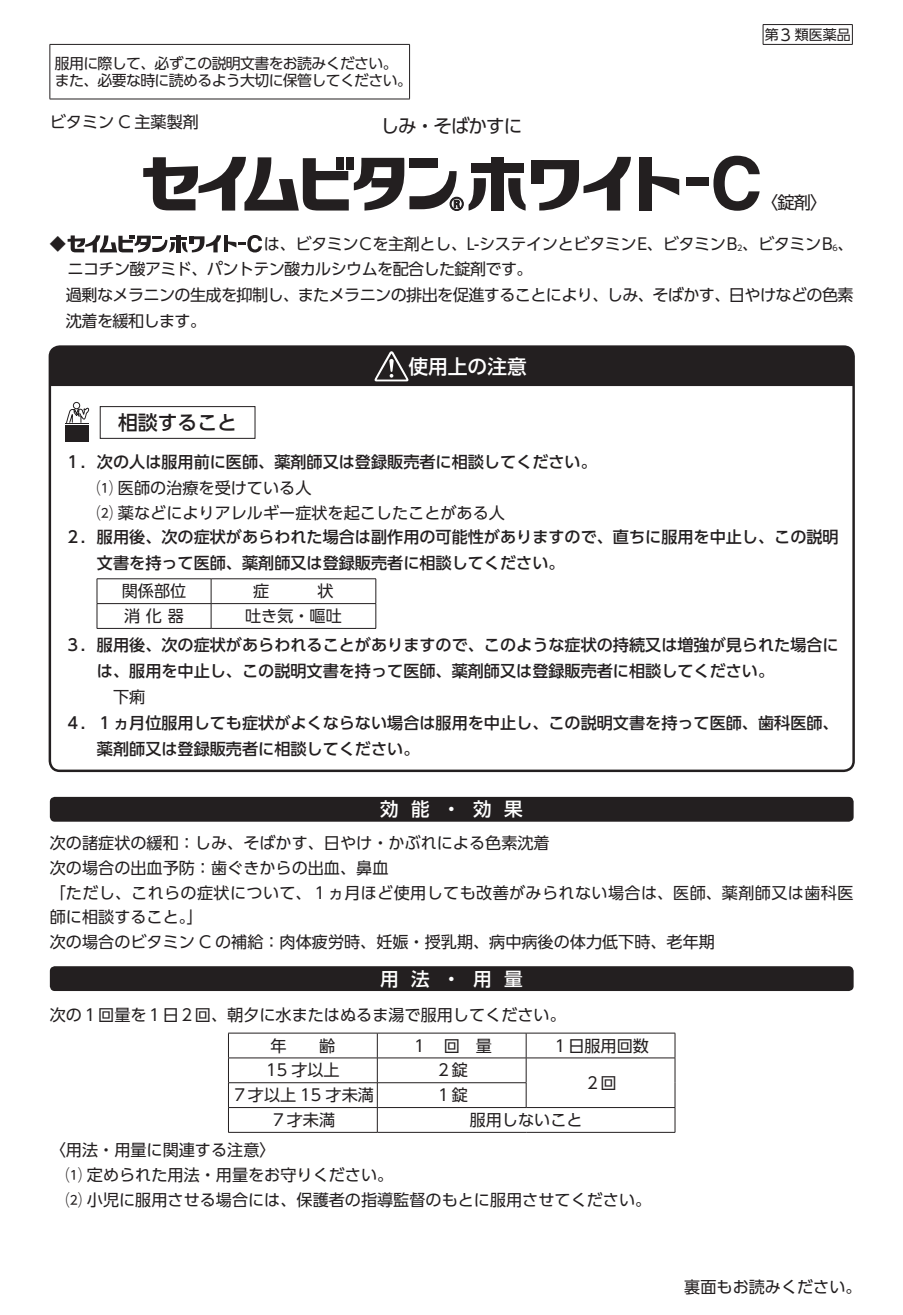
<style>
.page{position:relative;width:903px;height:1315px;background:#fff}
.page>*{position:absolute;margin:0;border:0;box-sizing:border-box;transform-origin:0 0}
.t1{font:500 19.78px "UD Shin Go Pr 6";color:#fff}
.t2{font:500 19.78px "UD Shin Go Pr 6";color:#231f20}
.t3{font:500 18.55px "UD Shin Go Pr 6";letter-spacing:.665em;color:#fff}
.t4{font:18.55px "UD Shin Go Pr 6";letter-spacing:-.05em;color:#231f20}
.t5{font:17.32px "UD Shin Go Pr 6";color:#231f20}
.t6{font:16.1px/24.8px "UD Shin Go Pr 6";color:#231f20}
.t7{font:500 16.1px/26.1px "UD Shin Go Pr 6";color:#231f20}
.t8{font:16.1px/25.7px "UD Shin Go Pr 6";letter-spacing:-.04em;color:#231f20}
.t9{font:14.88px/17.3px "UD Shin Go Pr 6";letter-spacing:-.04em;color:#231f20}
.t10{font:14px "UD Shin Go Pr 6";color:#231f20}
.s1{font-size:15.92px}
.s2{font-size:8.05px}
</style>
<div class="page">
<hr style="left:224px;top:235px;width:4px;height:17px;background:#231f20">
<svg style="left:68px;top:235px;width:107px;height:17px"></svg>
<hr style="left:176px;top:235px;width:4px;height:17px;background:#231f20">
<svg style="left:182px;top:235px;width:39px;height:17px"></svg>
<hr style="left:170px;top:237px;width:17px;height:3px;background:#231f20">
<svg style="left:228px;top:235px;width:34px;height:17px"></svg>
<div style="left:50px;top:346px;width:803px;height:40px;background:#231f20"></div>
<div style="left:100px;top:406px;width:155px;height:32px;border:1px solid #231f20"></div>
<svg style="left:65px;top:402px;width:25px;height:22px"></svg>
<div style="left:65px;top:425px;width:23px;height:17px;background:#231f20"></div>
<hr style="left:97px;top:578px;width:114px;height:1px;background:#231f20">
<hr style="left:211px;top:578px;width:165px;height:1px;background:#231f20">
<hr style="left:97px;top:603px;width:114px;height:1px;background:#231f20">
<svg style="left:97px;top:579px;width:1px;height:49px"></svg>
<hr style="left:211px;top:603px;width:165px;height:1px;background:#231f20">
<svg style="left:211px;top:579px;width:1px;height:49px"></svg>
<svg style="left:375px;top:579px;width:1px;height:49px"></svg>
<hr style="left:97px;top:628px;width:114px;height:1px;background:#231f20">
<hr style="left:211px;top:628px;width:165px;height:1px;background:#231f20">
<div style="left:50px;top:797px;width:803px;height:24px;background:#231f20;border-radius:5px"></div>
<div style="left:50px;top:966px;width:803px;height:25px;background:#231f20;border-radius:5px"></div>
<hr style="left:228px;top:1032px;width:149px;height:1px;background:#231f20">
<hr style="left:377px;top:1032px;width:149px;height:1px;background:#231f20">
<hr style="left:526px;top:1032px;width:149px;height:1px;background:#231f20">
<hr style="left:228px;top:1057px;width:149px;height:1px;background:#231f20">
<hr style="left:377px;top:1057px;width:149px;height:1px;background:#231f20">
<hr style="left:526px;top:1057px;width:149px;height:1px;background:#231f20">
<hr style="left:228px;top:1082px;width:149px;height:1px;background:#231f20">
<hr style="left:377px;top:1082px;width:149px;height:1px;background:#231f20">
<svg style="left:526px;top:1033px;width:1px;height:74px"></svg>
<hr style="left:228px;top:1107px;width:149px;height:1px;background:#231f20">
<svg style="left:228px;top:1033px;width:1px;height:99px"></svg>
<hr style="left:377px;top:1107px;width:149px;height:1px;background:#231f20">
<svg style="left:377px;top:1033px;width:1px;height:99px"></svg>
<hr style="left:526px;top:1107px;width:149px;height:1px;background:#231f20">
<svg style="left:675px;top:1033px;width:1px;height:99px"></svg>
<hr style="left:228px;top:1132px;width:149px;height:1px;background:#231f20">
<hr style="left:377px;top:1132px;width:149px;height:1px;background:#231f20">
<hr style="left:526px;top:1132px;width:149px;height:1px;background:#231f20">
<hr style="left:50px;top:44px;width:360px;height:1px;background:#231f20">
<hr style="left:50px;top:45px;width:1px;height:54px;background:#231f20">
<hr style="left:409px;top:45px;width:1px;height:54px;background:#231f20">
<hr style="left:50px;top:99px;width:360px;height:1px;background:#231f20">
<hr style="left:763px;top:24px;width:89px;height:1px;background:#231f20">
<svg style="left:763px;top:25px;width:1px;height:19px"></svg>
<svg style="left:852px;top:25px;width:1px;height:19px"></svg>
<hr style="left:763px;top:44px;width:89px;height:1px;background:#231f20">
<svg style="left:651px;top:176px;width:28px;height:19px"></svg>
<div style="left:639px;top:157px;width:12px;height:53px;background:#231f20"></div>
<div style="left:491px;top:157px;width:12px;height:53px;background:#231f20"></div>
<svg style="left:508px;top:157px;width:123px;height:54px"></svg>
<div style="left:471px;top:163px;width:52px;height:10px;background:#231f20"></div>
<div style="left:687px;top:177px;width:22px;height:9px;background:#231f20"></div>
<svg style="left:713px;top:156px;width:47px;height:55px"></svg>
<svg style="left:143px;top:157px;width:343px;height:54px"></svg>
<p class="t9" style="left:55px;top:54px;width:359px">服用に際して、必ずこの説明文書をお読みください。また、必要な時に読めるよう大切に保管してください。</p>
<p class="t6" style="left:50px;top:109px;width:151px">ビタミン C 主薬製剤</p>
<p class="t4" style="left:380px;top:111px;width:144px">しみ・そばかすに</p>
<p class="t10" style="left:765px;top:23px;width:88px">第<span class="s1">3</span> 類医薬品</p>
<p class="t5" style="left:761px;top:188px;width:68px">〈錠剤〉</p>
<p class="t6" style="left:50px;top:231px;width:18px">◆</p>
<p class="t8" style="left:66px;top:230px;width:789px;text-indent:198px">は、ビタミンCを主剤とし、L-システインとビタミンE、ビタミンB<span class="s2">2</span>、ビタミンB<span class="s2">6</span>、ニコチン酸アミド、パントテン酸カルシウムを配合した錠剤です。<br>過剰なメラニンの生成を抑制し、またメラニンの排出を促進することにより、しみ、そばかす、日やけなどの色素沈着を緩和します。</p>
<p class="t1" style="left:408px;top:350px;width:120px">使用上の注意</p>
<p class="t2" style="left:118px;top:406px;width:121px">相談すること</p>
<p class="t7" style="left:65px;top:448px;width:534px">１． 次の人は服用前に医師、薬剤師又は登録販売者に相談してください。</p>
<p class="t6" style="left:97px;top:475px;width:409px">⑴ 医師の治療を受けている人<br>⑵ 薬などによりアレルギー症状を起こしたことがある人</p>
<p class="t7" style="left:97px;top:524px;width:743px;text-indent:-32px">２． 服用後、次の症状があらわれた場合は副作用の可能性がありますので、直ちに服用を中止し、この説明文書を持って医師、薬剤師又は登録販売者に相談してください。</p>
<p class="t6" style="left:122px;top:578px;width:66px">関係部位消化器</p>
<p class="t6" style="left:245px;top:603px;width:98px">吐き気・嘔吐</p>
<p class="t7" style="left:97px;top:631px;width:743px;text-indent:-32px">３． 服用後、次の症状があらわれることがありますので、このような症状の持続又は増強が見られた場合には、服用を中止し、この説明文書を持って医師、薬剤師又は登録販売者に相談してください。</p>
<p class="t6" style="left:113px;top:684px;width:34px">下痢</p>
<p class="t7" style="left:97px;top:710px;width:743px;text-indent:-32px">４． １ヵ月位服用しても症状がよくならない場合は服用を中止し、この説明文書を持って医師、歯科医師、薬剤師又は登録販売者に相談してください。</p>
<p class="t3" style="left:380px;top:794px;width:144px">効能・効果</p>
<p class="t6" style="left:50px;top:830px;width:805px">次の諸症状の緩和：しみ、そばかす、日やけ・かぶれによる色素沈着<br>次の場合の出血予防：歯ぐきからの出血、鼻血<br>「ただし、これらの症状について、１ヵ月ほど使用しても改善がみられない場合は、医師、薬剤師又は歯科医師に相談すること。」<br>次の場合のビタミン C の補給：肉体疲労時、妊娠・授乳期、病中病後の体力低下時、老年期</p>
<p class="t3" style="left:380px;top:963px;width:144px">用法・用量</p>
<p class="t6" style="left:271px;top:999px;width:297px;line-height:30.3px;text-indent:-221px">次の１回量を１日２回、朝夕に水またはぬるま湯で服用してください。年　　齢</p>
<p class="t6" style="left:411px;top:1032px;width:82px">１　回　量</p>
<p class="t6" style="left:552px;top:1032px;width:98px">１日服用回数</p>
<p class="t6" style="left:266px;top:1057px;width:75px">15 才以上</p>
<p class="t6" style="left:436px;top:1057px;width:34px">２錠</p>
<p class="t6" style="left:584px;top:1069px;width:34px">２回</p>
<p class="t6" style="left:232px;top:1082px;width:144px">７才以上 15 才未満</p>
<p class="t6" style="left:436px;top:1082px;width:34px">１錠</p>
<p class="t6" style="left:271px;top:1107px;width:66px">７才未満</p>
<p class="t6" style="left:470px;top:1107px;width:114px">服用しないこと</p>
<p class="t6" style="left:66px;top:1137px;width:587px;text-indent:-16px">〈用法・用量に関連する注意〉<br>⑴ 定められた用法・用量をお守りください。<br>⑵ 小児に服用させる場合には、保護者の指導監督のもとに服用させてください。</p>
<p class="t6" style="left:684px;top:1274px;width:179px">裏面もお読みください。</p>
</div>
